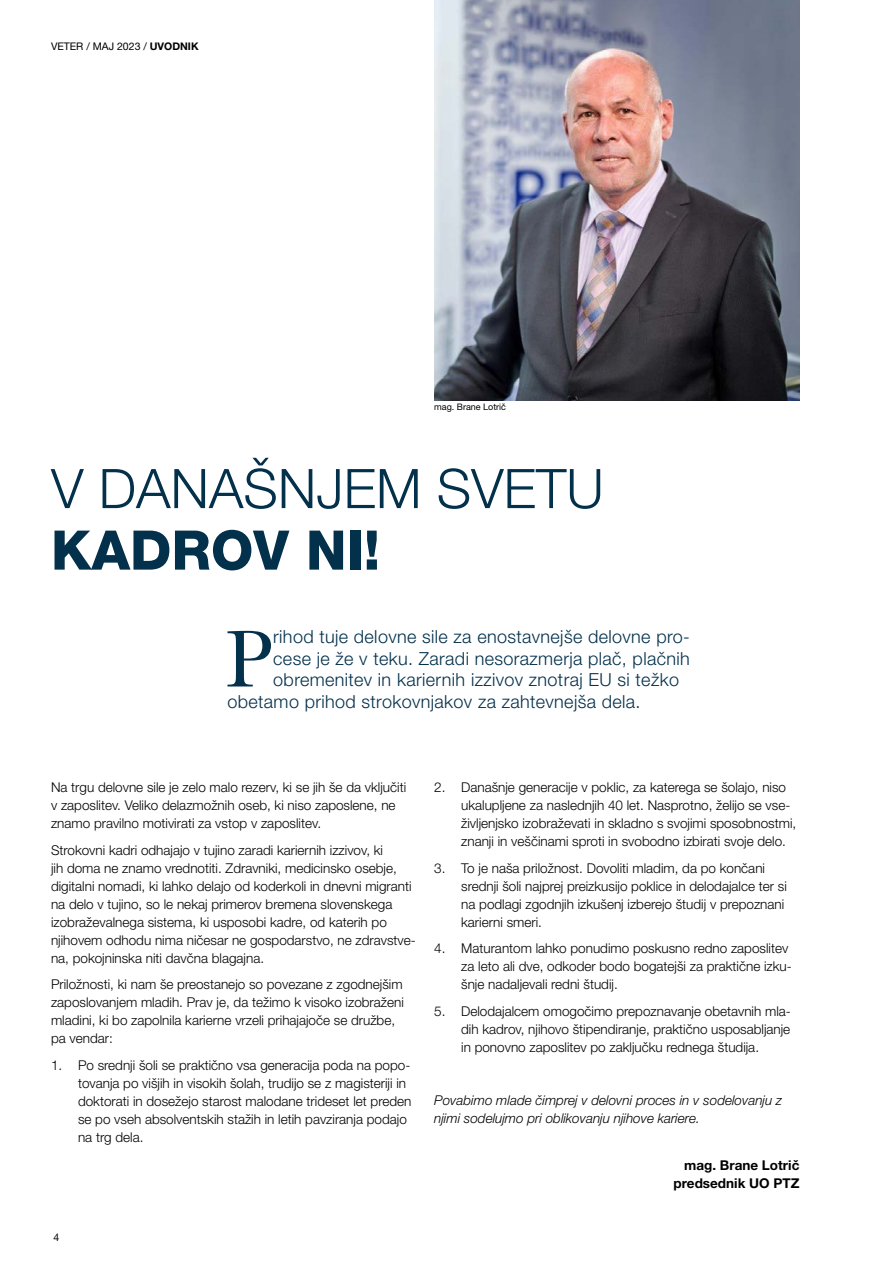
<style>
.page{position:relative;width:893px;height:1263px;background:#fff}
.page>*{position:absolute;margin:0;border:0;box-sizing:border-box;transform-origin:0 0}
.t1{font:83.25px "Baskerville";color:#03304b}
.t2{font:300 54.6px "Helvetica Neue LT Pro";color:#03304b}
.t3{font:800 54.6px "Helvetica Neue LT Pro";color:#03304b}
.t4{font:300 18px "Helvetica Neue LT Pro";letter-spacing:.02em;color:#03304b}
.t5{font:300 13.5px/18px "Helvetica Neue LT Pro";color:#000}
.t6{font:italic 300 13.5px/18px "Helvetica Neue LT Pro";color:#000}
.t7{font:700 13.5px/18px "Helvetica Neue LT Pro";color:#000;text-align:right}
.t8{font:10.5px "Helvetica Neue LT Pro";color:#000}
.t9{font:9px "Helvetica Neue LT Pro";color:#000}
.s1{font-weight:700}
</style>
<div class="page">
<img style="left:434px;top:0;width:365px;height:400px">
<p class="t8" style="left:51px;top:40px;width:149px">VETER / MAJ 2023 / <span class="s1">UVODNIK</span></p>
<p class="t9" style="left:434px;top:401px;width:73px">mag. Brane Lotrič</p>
<h2 class="t2" style="left:51px;top:455px;width:554px">V DANAŠNJEM SVETU</h2>
<h2 class="t3" style="left:51px;top:518px;width:330px">KADROV NI!</h2>
<h1 class="t1" style="left:225px;top:606px;width:48px">P</h1>
<h3 class="t4" style="left:273px;top:626px;width:418px">rihod tuje delovne sile za enostavnejše delovne pro-</h3>
<h3 class="t4" style="left:273px;top:647px;width:418px">cese je že v teku. Zaradi nesorazmerja plač, plačnih</h3>
<h3 class="t4" style="left:273px;top:669px;width:407px">obremenitev in kariernih izzivov znotraj EU si težko</h3>
<h3 class="t4" style="left:227px;top:691px;width:415px">obetamo prihod strokovnjakov za zahtevnejša dela.</h3>
<p class="t5" style="left:51px;top:778px;width:357px">Na trgu delovne sile je zelo malo rezerv, ki se jih še da vključiti v zaposlitev. Veliko delazmožnih oseb, ki niso zaposlene, ne znamo pravilno motivirati za vstop v zaposlitev.</p>
<p class="t5" style="left:51px;top:840px;width:366px">Strokovni kadri odhajajo v tujino zaradi kariernih izzivov, ki<br>jih doma ne znamo vrednotiti. Zdravniki, medicinsko osebje, digitalni nomadi, ki lahko delajo od koderkoli in dnevni migranti na delo v tujino, so le nekaj primerov bremena slovenskega izobraževalnega sistema, ki usposobi kadre, od katerih po njihovem odhodu nima ničesar ne gospodarstvo, ne zdravstve&shy;na, pokojninska niti davčna blagajna.</p>
<p class="t5" style="left:51px;top:975px;width:354px">Priložnosti, ki nam še preostanejo so povezane z zgodnejšim zaposlovanjem mladih. Prav je, da težimo k visoko izobraženi mladini, ki bo zapolnila karierne vrzeli prihajajoče se družbe, pa vendar:</p>
<p class="t5" style="left:78px;top:1055px;width:335px;text-indent:-27px">1. Po srednji šoli se praktično vsa generacija poda na popo&shy;tovanja po višjih in visokih šolah, trudijo se z magisteriji in doktorati in dosežejo starost malodane trideset let preden se po vseh absolventskih stažih in letih pavziranja podajo na trg dela.</p>
<p class="t8" style="left:53px;top:1231px;width:7px">4</p>
<p class="t5" style="left:461px;top:778px;width:337px;text-indent:-27px">2. Današnje generacije v poklic, za katerega se šolajo, niso ukalupljene za naslednjih 40 let. Nasprotno, želijo se vse&shy;življenjsko izobraževati in skladno s svojimi sposobnostmi, znanji in veščinami sproti in svobodno izbirati svoje delo.</p>
<p class="t5" style="left:461px;top:858px;width:327px;text-indent:-27px">3. To je naša priložnost. Dovoliti mladim, da po končani srednji šoli najprej preizkusijo poklice in delodajalce ter si na podlagi zgodnjih izkušenj izberejo študij v prepoznani karierni smeri.</p>
<p class="t5" style="left:461px;top:939px;width:332px;text-indent:-27px">4. Maturantom lahko ponudimo poskusno redno zaposlitev za leto ali dve, odkoder bodo bogatejši za praktične izku&shy;šnje nadaljevali redni študij.</p>
<p class="t5" style="left:461px;top:1001px;width:331px;text-align:justify;text-indent:-27px">5. Delodajalcem omogočimo prepoznavanje obetavnih mla&shy;dih kadrov, njihovo štipendiranje, praktično usposabljanje in ponovno zaposlitev po zaključku rednega študija.</p>
<p class="t6" style="left:434px;top:1090px;width:349px">Povabimo mlade čimprej v delovni proces in v sodelovanju z njimi sodelujmo pri oblikovanju njihove kariere.</p>
<p class="t7" style="left:673px;top:1156px;width:127px">mag. Brane Lotrič predsednik UO PTZ</p>
</div>
